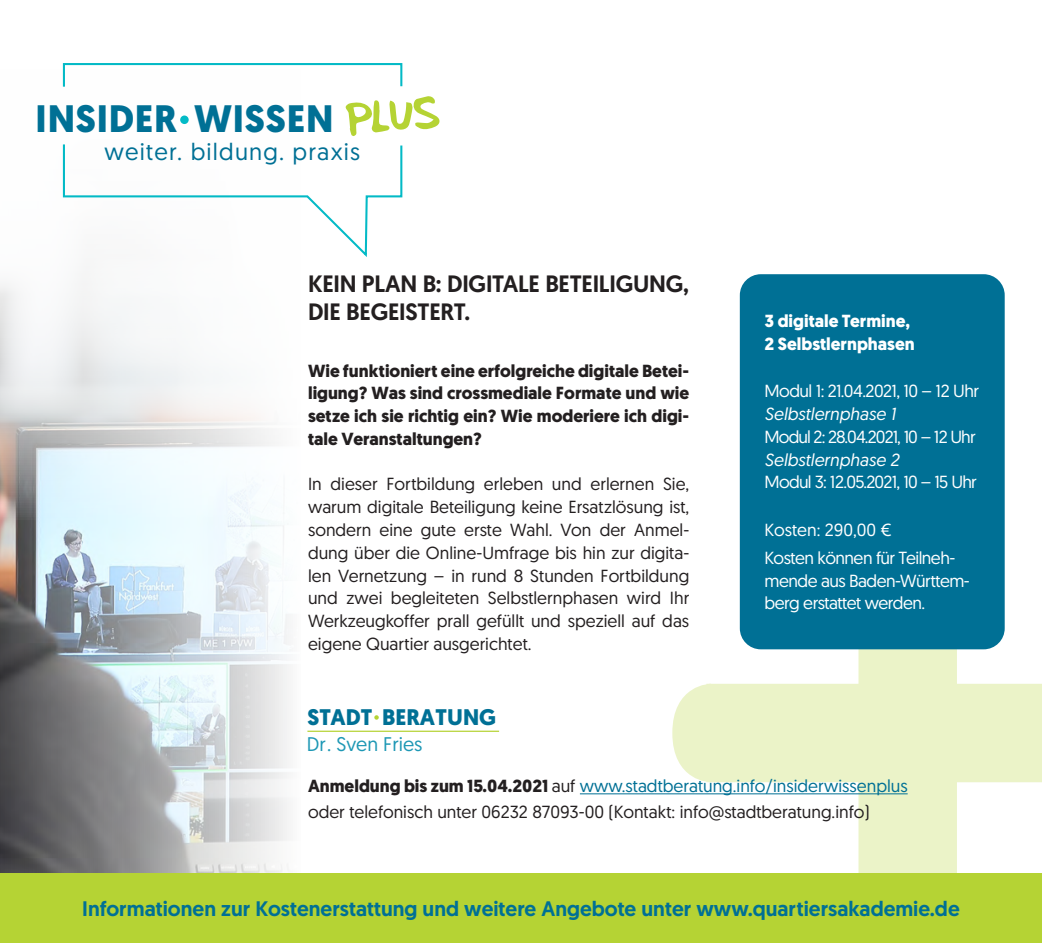
<style>
.page{position:relative;width:1042px;height:943px;background:#fff}
.page>*{position:absolute;margin:0;border:0;box-sizing:border-box;transform-origin:0 0}
.t1{font:700 38.15px "Geomanist";letter-spacing:.02em;color:#007095}
.t2{font:23.8px "Geomanist";letter-spacing:.05em;color:#007095}
.t3{font:500 23.62px "Geomanist";letter-spacing:-.01em;color:#231f20}
.t4{font:700 22.57px "Geomanist";color:#007095}
.t5{font:500 21px "Geomanist";color:#007095}
.t6{font:19.78px "Geomanist";color:#1e98b5}
.t7{font:17.5px/22.8px "Geomanist";color:#231f20;text-align:justify}
.t8{font:700 17.5px/22.8px "Geomanist";color:#231f20;text-align:justify}
.t9{font:17.5px/22.8px "Geomanist";letter-spacing:-.03em;color:#fff}
.t10{font:17.5px "Geomanist";color:#007095}
.t11{font:700 17.5px "Geomanist";color:#fff}
.t12{font:italic 17.5px "Geomanist";color:#fff}
.t13{font:17.5px "Geomanist";letter-spacing:-.05em;color:#fff}
.t14{font:17.5px "Geomanist";color:#fff}
.s1{font-weight:700;color:#231f20}
.s2{color:#231f20}
</style>
<div class="page">
<img style="left:0;top:519px;width:289px;height:354px">
<svg style="left:0;top:123px;width:275px;height:396px;fill:#f5f8fa"></svg>
<svg style="left:670px;top:496px;width:372px;height:377px"></svg>
<svg style="left:374px;top:715px;width:5px;height:4px"></svg>
<hr style="left:307px;top:730px;width:192px;height:2px;background:#b5d334">
<hr style="left:580px;top:793px;width:327px;height:1px;background:#007095">
<div style="left:740px;top:274px;width:264px;height:375px;background:#007095;border-radius:21px"></div>
<div style="left:0;top:873px;width:1042px;height:70px;background:#b5d334"></div>
<svg style="left:62px;top:63px;width:341px;height:24px"></svg>
<div style="left:180px;top:115px;width:9px;height:9px;background:#03bac6;border-radius:50%"></div>
<svg style="left:345px;top:96px;width:95px;height:40px"></svg>
<svg style="left:62px;top:142px;width:341px;height:117px"></svg>
<p class="t1" style="left:36px;top:93px;width:299px">INSIDER WISSEN</p>
<p class="t2" style="left:105px;top:136px;width:257px">weiter. bildung. praxis</p>
<p class="t3" style="left:308px;top:268px;width:382px">KEIN PLAN B: DIGITALE BETEILIGUNG,</p>
<p class="t3" style="left:308px;top:296px;width:164px">DIE BEGEISTERT.</p>
<p class="t8" style="left:308px;top:359px;width:383px">Wie funktioniert eine erfolgreiche digitale Betei&shy;ligung? Was sind crossmediale Formate und wie setze ich sie richtig ein? Wie moderiere ich digi&shy;tale Veranstaltungen?</p>
<p class="t7" style="left:308px;top:472px;width:383px">In dieser Fortbildung erleben und erlernen Sie, warum digitale Beteiligung keine Ersatzlösung ist, sondern eine gute erste Wahl. Von der Anmel&shy;dung über die Online-Umfrage bis hin zur digita&shy;len Vernetzung – in rund 8 Stunden Fortbildung und zwei begleiteten Selbstlernphasen wird Ihr Werkzeugkoffer prall gefüllt und speziell auf das eigene Quartier ausgerichtet.</p>
<p class="t4" style="left:308px;top:702px;width:190px">STADT BERATUNG</p>
<p class="t6" style="left:307px;top:731px;width:117px">Dr. Sven Fries</p>
<p class="t11" style="left:764px;top:309px;width:147px">3 digitale Termine,</p>
<p class="t11" style="left:764px;top:332px;width:152px">2 Selbstlernphasen</p>
<p class="t9" style="left:764px;top:379px;width:216px">Modul 1: 21.04.2021, 10 – 12 Uhr</p>
<p class="t12" style="left:764px;top:403px;width:132px">Selbstlernphase 1</p>
<p class="t13" style="left:764px;top:425px;width:212px">Modul 2: 28.04.2021, 10 – 12 Uhr</p>
<p class="t12" style="left:764px;top:448px;width:136px">Selbstlernphase 2</p>
<p class="t9" style="left:764px;top:470px;width:214px">Modul 3: 12.05.2021, 10 – 15 Uhr</p>
<p class="t14" style="left:764px;top:518px;width:128px">Kosten: 290,00 €</p>
<p class="t9" style="left:764px;top:545px;width:207px">Kosten können für Teilneh&shy;mende aus Baden-Württem&shy;berg erstattet werden.</p>
<p class="t10" style="left:308px;top:774px;width:601px"><span class="s1">Anmeldung bis zum 15.04.2021</span> <span class="s2">auf</span> www.stadtberatung.info/insiderwissenplus</p>
<p class="t7" style="left:308px;top:800px;width:563px">oder telefonisch unter 06232 87093-00 (Kontakt: info@stadtberatung.info)</p>
<p class="t5" style="left:82px;top:895px;width:879px">Informationen zur Kostenerstattung und weitere Angebote unter www.quartiersakademie.de</p>
</div>
